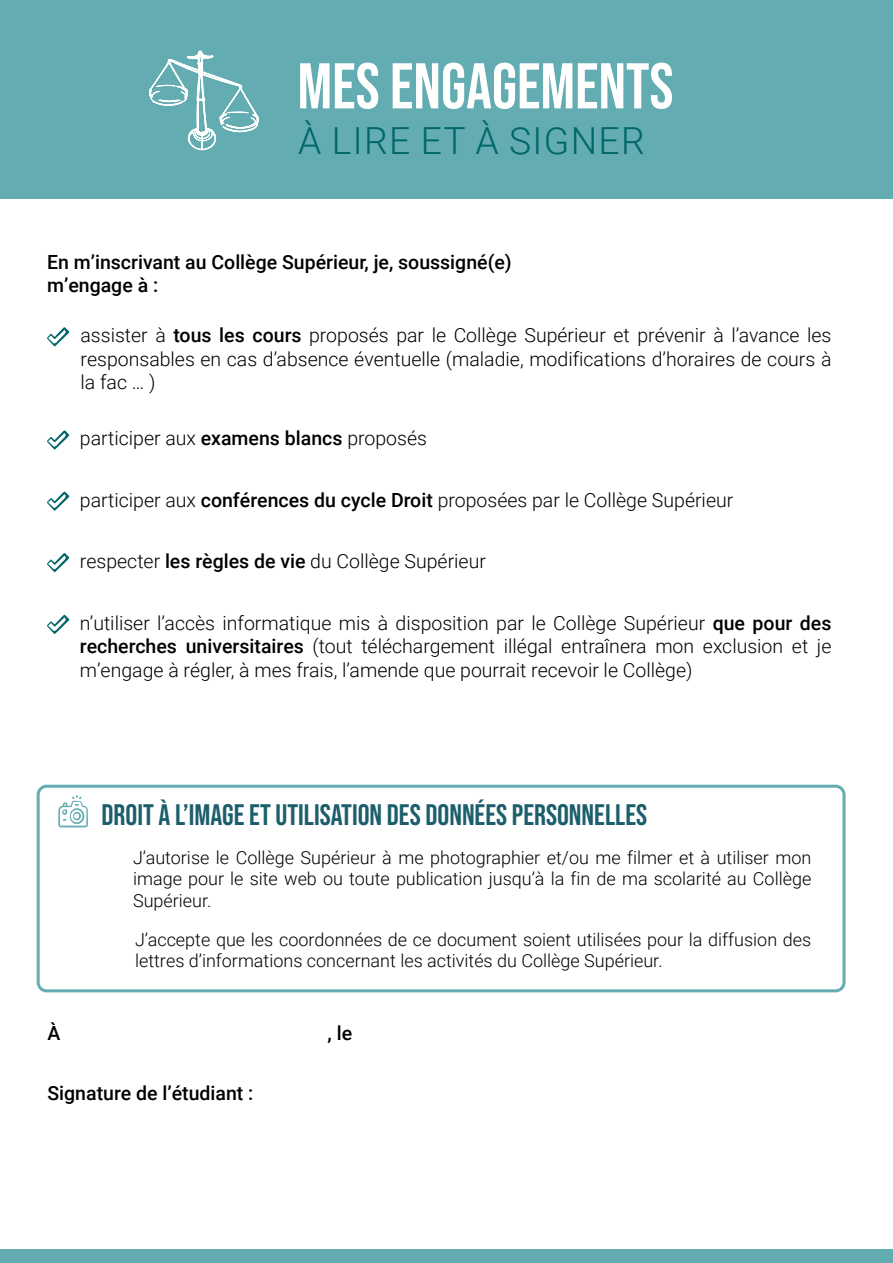
<style>
.page{position:relative;width:893px;height:1263px;background:#fff}
.page>*{position:absolute;margin:0;border:0;box-sizing:border-box;transform-origin:0 0}
.t1{font:64.5px "Bebas Neue";color:#fff}
.t2{font:300 37.35px "Roboto";letter-spacing:.035em;color:#006668}
.t3{font:29.7px "Bebas Neue";color:#1c5e6b}
.t4{font:300 19.5px/23.4px "Roboto";color:#000;text-align:justify}
.t5{font:500 19.5px/23.4px "Roboto";color:#000}
.t6{font:300 18px/21.6px "Roboto";color:#000;text-align:justify}
.s1{font-weight:500}
</style>
<div class="page">
<div style="left:0;top:0;width:893px;height:198px;background:#62acb2"></div>
<div style="left:0;top:1250px;width:893px;height:13px;background:#62acb2"></div>
<svg style="left:148px;top:50px;width:111px;height:101px"></svg>
<svg style="left:47px;top:327px;width:22px;height:19px"></svg>
<svg style="left:47px;top:430px;width:22px;height:20px"></svg>
<svg style="left:47px;top:491px;width:22px;height:20px"></svg>
<svg style="left:47px;top:553px;width:22px;height:19px"></svg>
<svg style="left:47px;top:615px;width:22px;height:19px"></svg>
<div style="left:37px;top:785px;width:808px;height:207px;border:3px solid #62acb2;border-radius:9px"></div>
<svg style="left:58px;top:795px;width:30px;height:32px"></svg>
<h1 class="t1" style="left:297px;top:50px;width:377px">MES ENGAGEMENTS</h1>
<h2 class="t2" style="left:298px;top:114px;width:348px">À LIRE ET À SIGNER</h2>
<p class="t5" style="left:47px;top:249px;width:466px">En m’inscrivant au Collège Supérieur, je, soussigné(e) m’engage à :</p>
<p class="t4" style="left:81px;top:323px;width:752px">assister à <span class="s1">tous les cours</span> proposés par le Collège Supérieur et prévenir à l’avance les responsables en cas d’absence éventuelle (maladie, modifications d’horaires de cours à la fac … )</p>
<p class="t4" style="left:80px;top:426px;width:349px">participer aux <span class="s1">examens blancs</span> proposés</p>
<p class="t4" style="left:80px;top:487px;width:655px">participer aux <span class="s1">conférences du cycle Droit</span> proposées par le Collège Supérieur</p>
<p class="t4" style="left:80px;top:549px;width:408px">respecter <span class="s1">les règles de vie</span> du Collège Supérieur</p>
<p class="t4" style="left:80px;top:610px;width:753px">n’utiliser l’accès informatique mis à disposition par le Collège Supérieur <span class="s1">que pour des recherches universitaires</span> (tout téléchargement illégal entraînera mon exclusion et je m’engage à régler, à mes frais, l’amende que pourrait recevoir le Collège)</p>
<h3 class="t3" style="left:102px;top:798px;width:547px">DROIT À L’IMAGE ET UTILISATION DES DONNÉES PERSONNELLES</h3>
<p class="t6" style="left:133px;top:846px;width:680px">J’autorise le Collège Supérieur à me photographier et/ou me filmer et à utiliser mon image pour le site web ou toute publication jusqu’à la fin de ma scolarité au Collège Supérieur.</p>
<p class="t6" style="left:135px;top:928px;width:678px">J’accepte que les coordonnées de ce document soient utilisées pour la diffusion des lettres d’informations concernant les activités du Collège Supérieur.</p>
<p class="t5" style="left:48px;top:1020px;width:14px">À</p>
<p class="t5" style="left:328px;top:1020px;width:26px">, le</p>
<p class="t5" style="left:48px;top:1080px;width:207px">Signature de l’étudiant :</p>
</div>
